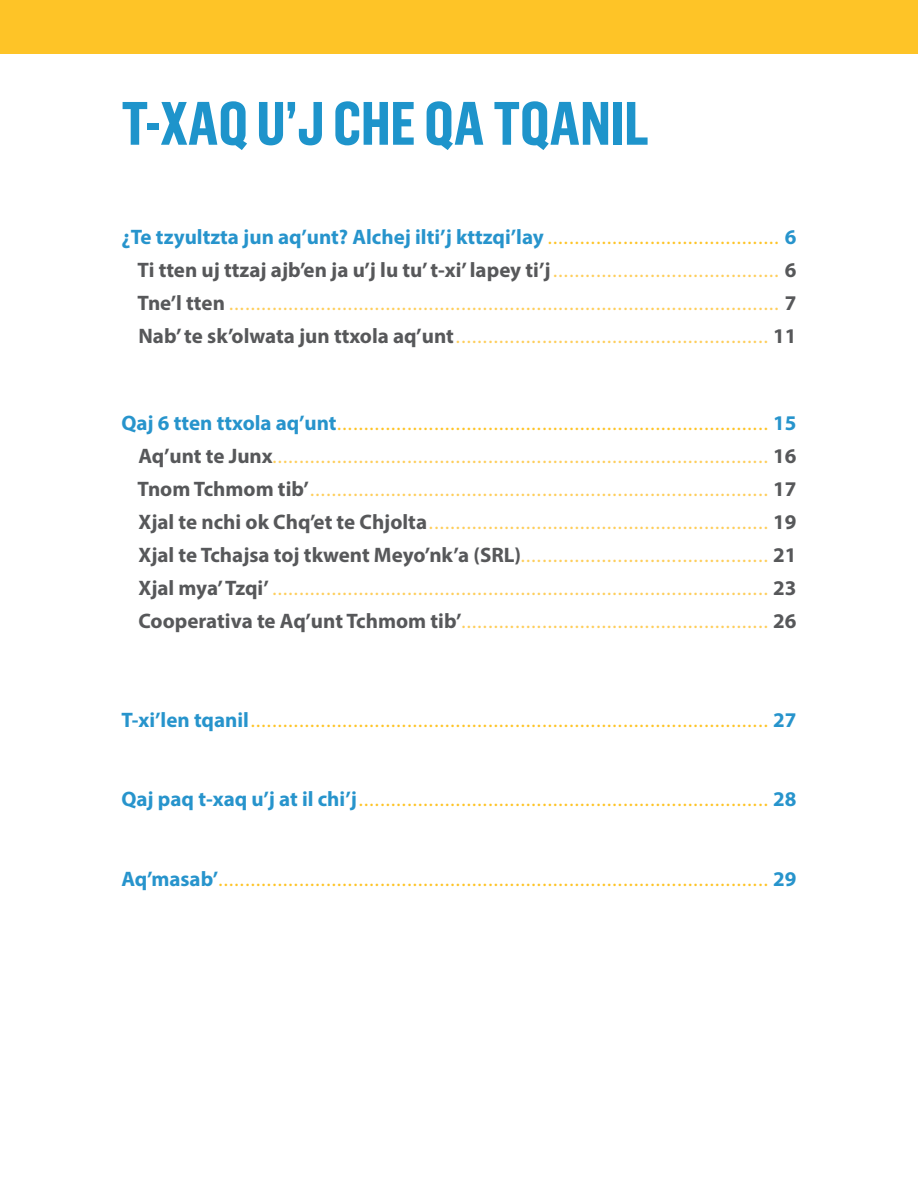
<style>
.page{position:relative;width:918px;height:1188px;background:#fff}
.page>*{position:absolute;margin:0;border:0;box-sizing:border-box;transform-origin:0 0}
.Section_1_Heading{font:700 60px "Flama Condensed";color:#1e94cb}
.t1{font:700 21px/33px "Myriad Pro";color:#2794cc;text-align:right}
.t2{font:700 13.5px "Myriad Pro";color:#fece5c}
.t3{font:700 13.5px "Myriad Pro";color:#fec427}
.s1{font-size:13.5px;color:#fec427}
.s2{color:#57585a}
.s3{font-size:13.5px;color:#fece5c}
.s4{font-size:21px;color:#57585a}
.s5{font-size:21px;color:#2794cc}
</style>
<div class="page">
<div style="left:0;top:0;width:917px;height:54px;background:#fec427"></div>
<p class="Section_1_Heading" style="left:122px;top:85px;width:529px">T-XAQ U’J CHE QA TQANIL</p>
<p class="t1" style="left:122px;top:220px;width:677px">¿Te tzyultzta jun aq’unt? Alchej ilti’j kttzqi’lay <span class="s1">...........................................</span> 6<br><span class="s2">Ti tten uj ttzaj ajb’en ja u’j lu tu’ t-xi’ lapey ti’j</span><span class="s3">..........................................</span> <span class="s2">6</span></p>
<p class="t2" style="left:138px;top:297px;width:660px"><span class="s4">Tne’l tten</span> ...................................................................................................... <span class="s4">7</span></p>
<p class="t2" style="left:138px;top:330px;width:660px"><span class="s4">Nab’ te sk’olwata jun ttxola aq’unt</span>.......................................................... <span class="s4">11</span></p>
<p class="t3" style="left:122px;top:416px;width:677px"><span class="s5">Qaj 6 tten ttxola aq’unt</span>................................................................................ <span class="s5">15</span></p>
<p class="t2" style="left:138px;top:449px;width:660px"><span class="s4">Aq’unt te Junx</span>............................................................................................ <span class="s4">16</span></p>
<p class="t2" style="left:138px;top:482px;width:660px"><span class="s4">Tnom Tchmom tib’</span>..................................................................................... <span class="s4">17</span></p>
<p class="t2" style="left:138px;top:515px;width:660px"><span class="s4">Xjal te nchi ok Chq’et te Chjolta</span>............................................................... <span class="s4">19</span></p>
<p class="t2" style="left:138px;top:548px;width:660px"><span class="s4">Xjal te Tchajsa toj tkwent Meyo’nk’a (SRL)</span>.............................................. <span class="s4">21</span></p>
<p class="t2" style="left:138px;top:581px;width:660px"><span class="s4">Xjal mya’ Tzqi’</span> ............................................................................................ <span class="s4">23</span></p>
<p class="t2" style="left:138px;top:614px;width:660px"><span class="s4">Cooperativa te Aq’unt Tchmom tib’</span>......................................................... <span class="s4">26</span></p>
<p class="t3" style="left:122px;top:713px;width:677px"><span class="s5">T-xi’len tqanil</span>................................................................................................ <span class="s5">27</span></p>
<p class="t3" style="left:122px;top:793px;width:677px"><span class="s5">Qaj paq t-xaq u’j at il chi’j</span>............................................................................ <span class="s5">28</span></p>
<p class="t3" style="left:122px;top:872px;width:677px"><span class="s5">Aq’masab’</span>...................................................................................................... <span class="s5">29</span></p>
</div>
